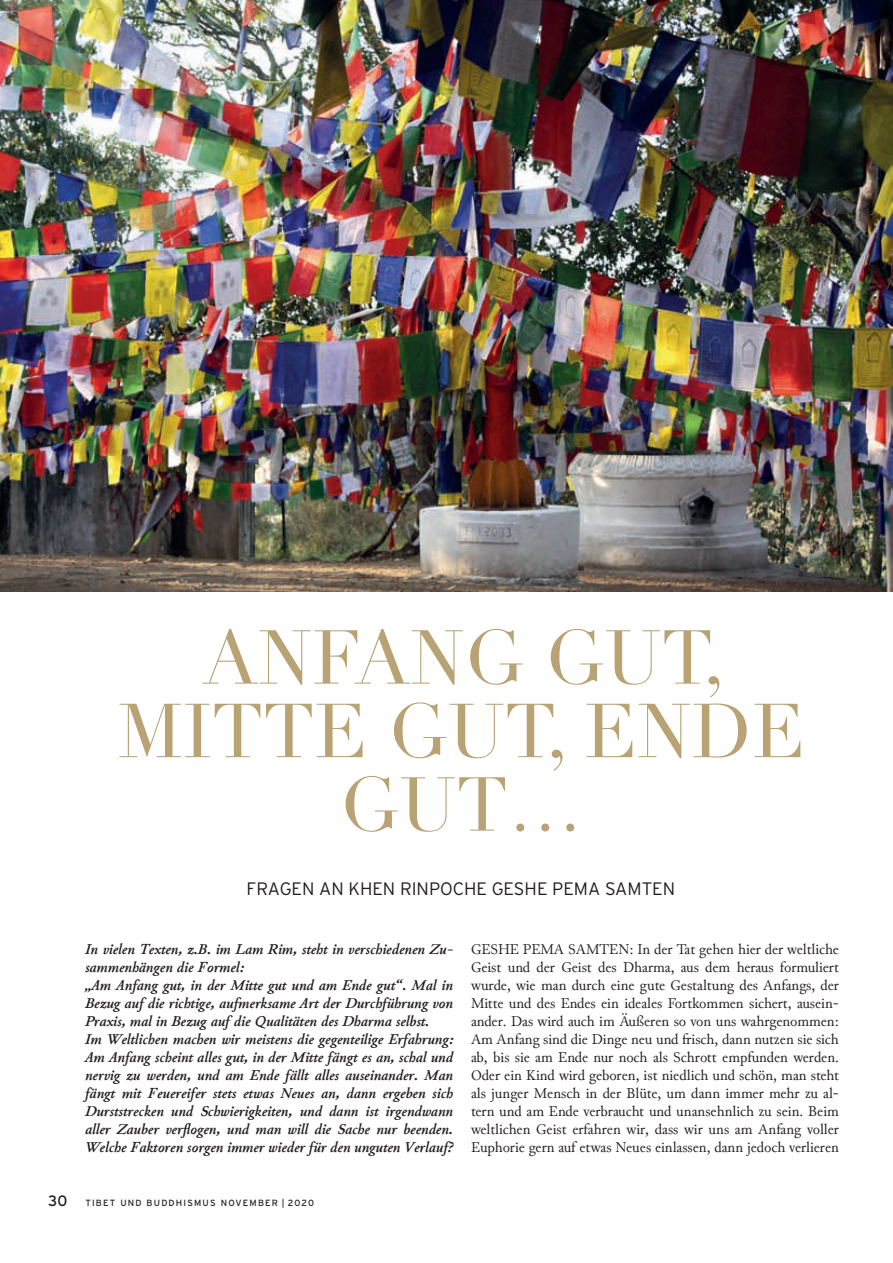
<style>
.page{position:relative;width:893px;height:1263px;background:#fff}
.page>*{position:absolute;margin:0;border:0;box-sizing:border-box;transform-origin:0 0}
.t1{font:75px/73.5px "Didot";color:#b9a273;text-align:center}
.t2{font:300 18px "Interstate";color:#231f20}
.t3{font:15px/18px "Junicode";color:#231f20;text-align:justify}
.t4{font:italic 700 15px/18px "Junicode";color:#231f20}
.t5{font:9px "Interstate";letter-spacing:.13em;color:#231f20}
.s1{font-size:15px}
</style>
<div class="page">
<img style="left:0;top:0;width:893px;height:592px">
<h1 class="t1" style="left:118px;top:623px;width:689px">ANFANG GUT,<br>MITTE GUT, ENDE<br>GUT…</h1>
<p class="t2" style="left:246px;top:879px;width:430px">FRAGEN AN KHEN RINPOCHE GESHE PEMA SAMTEN</p>
<p class="t4" style="left:85px;top:940px;width:369px">In vielen Texten, z.B. im Lam Rim, steht in verschiedenen Zu&shy;sammenhängen die Formel:<br>„Am Anfang gut, in der Mitte gut und am Ende gut“. Mal in Bezug auf die richtige, aufmerksame Art der Durchführung von Praxis, mal in Bezug auf die Qualitäten des Dharma selbst.<br>Im Weltlichen machen wir meistens die gegenteilige Erfahrung:<br>Am Anfang scheint alles gut, in der Mitte fängt es an, schal und nervig zu werden, und am Ende fällt alles auseinander. Man fängt mit Feuereifer stets etwas Neues an, dann ergeben sich Durststrecken und Schwierigkeiten, und dann ist irgendwann aller Zauber verflogen, und man will die Sache nur beenden.<br>Welche Faktoren sorgen immer wieder für den unguten Verlauf?</p>
<p class="t3" style="left:471px;top:940px;width:369px">GESHE PEMA SAMTEN: In der Tat gehen hier der weltliche Geist und der Geist des Dharma, aus dem heraus formuliert wurde, wie man durch eine gute Gestaltung des Anfangs, der Mitte und des Endes ein ideales Fortkommen sichert, ausein&shy;ander. Das wird auch im Äußeren so von uns wahrgenommen:<br>Am Anfang sind die Dinge neu und frisch, dann nutzen sie sich ab, bis sie am Ende nur noch als Schrott empfunden werden.<br>Oder ein Kind wird geboren, ist niedlich und schön, man steht als junger Mensch in der Blüte, um dann immer mehr zu al&shy;tern und am Ende verbraucht und unansehnlich zu sein. Beim weltlichen Geist erfahren wir, dass wir uns am Anfang voller Euphorie gern auf etwas Neues einlassen, dann jedoch verlieren</p>
<p class="t5" style="left:48px;top:1198px;width:267px"><span class="s1">30</span> TIBET UND BUDDHISMUS NOVEMBER | 2020</p>
</div>
